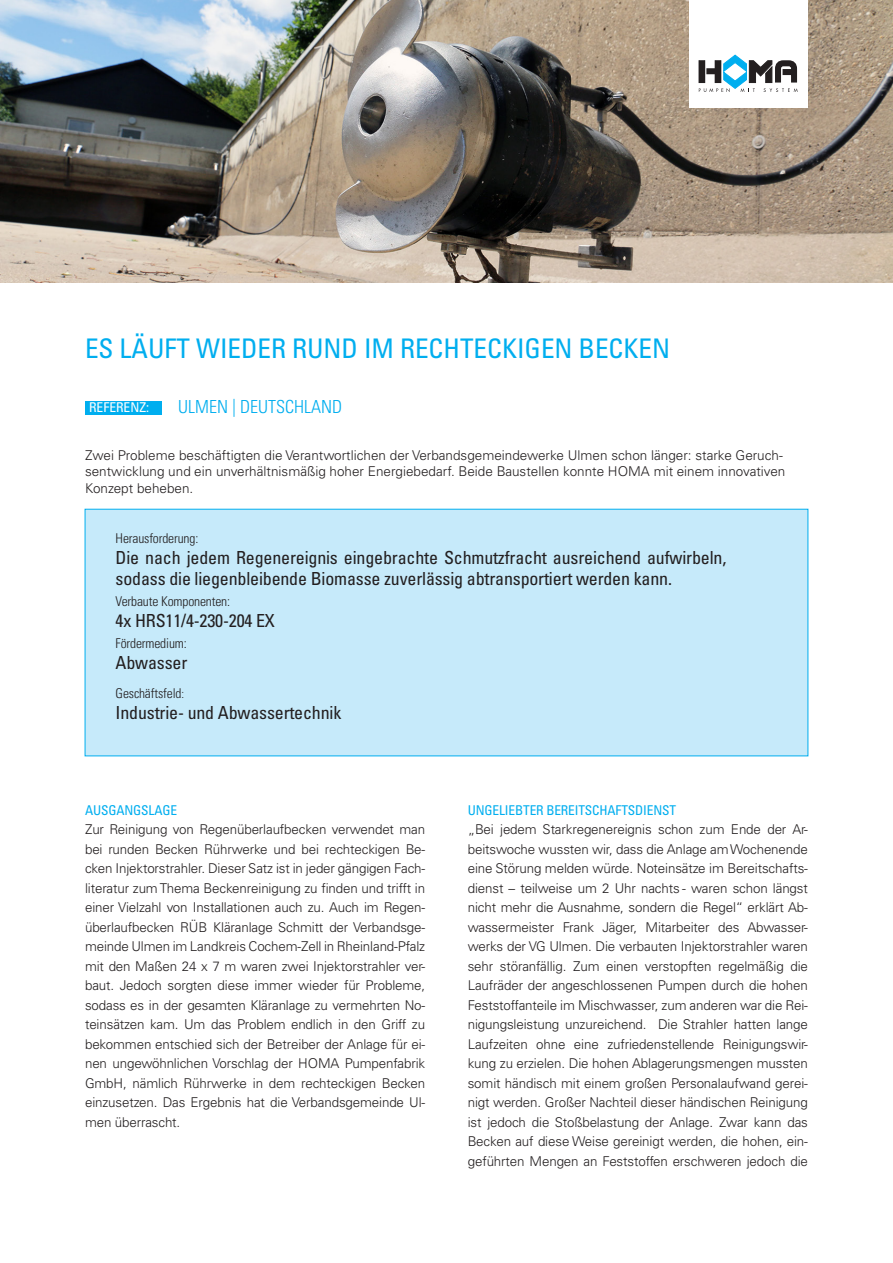
<style>
.page{position:relative;width:893px;height:1263px;background:#fff}
.page>*{position:absolute;margin:0;border:0;box-sizing:border-box;transform-origin:0 0}
.t1{font:condensed 27px "Univers LT Pro";color:#00aeef}
.t2{font:condensed 18px/21px "Univers LT Pro";letter-spacing:-.01em;color:#231f20}
.t3{font:300 condensed 18px "Univers LT Pro";color:#00aeef}
.t4{font:300 13.5px/19.5px "Univers LT Pro 45";color:#231f20;text-align:justify}
.t5{font:300 condensed 13.5px "Univers LT Pro";letter-spacing:-.01em;color:#231f20}
.t6{font:condensed 13.5px "Univers LT Pro";letter-spacing:-.01em;color:#00aeef}
.t7{font:condensed 13.5px "Univers LT Pro";color:#fff}
.s1{font-size:12px}
</style>
<div class="page">
<div style="left:85px;top:509px;width:723px;height:247px;background:#c6eafa;border:1px solid #00aeef"></div>
<img style="left:0;top:0;width:893px;height:283px">
<div style="left:689px;top:0;width:118px;height:107px;background:#fff"></div>
<svg style="left:699px;top:55px;width:99px;height:37px"></svg>
<div style="left:85px;top:401px;width:77px;height:13px;background:#00aeef"></div>
<p class="t1" style="left:85px;top:331px;width:587px">ES LÄUFT WIEDER RUND IM RECHTECKIGEN BECKEN</p>
<p class="t7" style="left:89px;top:398px;width:62px">REFERENZ:</p>
<p class="t3" style="left:178px;top:394px;width:166px">ULMEN | DEUTSCHLAND</p>
<p class="t4" style="left:85px;top:447px;width:702px;line-height:16.2px;text-align:left">Zwei Probleme beschäftigten die Verantwortlichen der Verbandsgemeindewerke Ulmen schon länger: starke Geruch&shy;sentwicklung und ein unverhältnismäßig hoher Energiebedarf. Beide Baustellen konnte HOMA mit einem innovativen<br>Konzept beheben.</p>
<p class="t5" style="left:116px;top:529px;width:84px">Herausforderung:</p>
<p class="t2" style="left:116px;top:547px;width:612px">Die nach jedem Regenereignis eingebrachte Schmutzfracht ausreichend aufwirbeln, sodass die liegenbleibende Biomasse zuverlässig abtransportiert werden kann.</p>
<p class="t5" style="left:116px;top:592px;width:116px">Verbaute Komponenten:</p>
<p class="t2" style="left:116px;top:610px;width:161px">4x HRS11/4-230-204 EX</p>
<p class="t5" style="left:116px;top:634px;width:73px">Fördermedium:</p>
<p class="t2" style="left:116px;top:652px;width:73px">Abwasser</p>
<p class="t5" style="left:116px;top:684px;width:70px">Geschäftsfeld<span class="s1">:</span></p>
<p class="t2" style="left:116px;top:701px;width:227px">Industrie- und Abwassertechnik</p>
<p class="t6" style="left:85px;top:801px;width:94px">AUSGANGSLAGE</p>
<p class="t4" style="left:85px;top:819px;width:342px">Zur Reinigung von Regenüberlaufbecken verwendet man bei runden Becken Rührwerke und bei rechteckigen Be&shy;cken Injektorstrahler. Dieser Satz ist in jeder gängigen Fach&shy;literatur zum Thema Beckenreinigung zu finden und trifft in einer Vielzahl von Installationen auch zu. Auch im Regen&shy;überlaufbecken RÜB Kläranlage Schmitt der Verbandsge&shy;meinde Ulmen im Landkreis Cochem-Zell in Rheinland-Pfalz mit den Maßen 24 x 7 m waren zwei Injektorstrahler ver&shy;baut. Jedoch sorgten diese immer wieder für Probleme, sodass es in der gesamten Kläranlage zu vermehrten No&shy;teinsätzen kam. Um das Problem endlich in den Griff zu bekommen entschied sich der Betreiber der Anlage für ei&shy;nen ungewöhnlichen Vorschlag der HOMA Pumpenfabrik GmbH, nämlich Rührwerke in dem rechteckigen Becken einzusetzen. Das Ergebnis hat die Verbandsgemeinde Ul&shy;men überrascht.</p>
<p class="t6" style="left:468px;top:801px;width:210px">UNGELIEBTER BEREITSCHAFTSDIENST</p>
<p class="t4" style="left:468px;top:819px;width:342px">„Bei jedem Starkregenereignis schon zum Ende der Ar&shy;beitswoche wussten wir, dass die Anlage am Wochenende eine Störung melden würde. Noteinsätze im Bereitschafts&shy;dienst – teilweise um 2 Uhr nachts - waren schon längst nicht mehr die Ausnahme, sondern die Regel“ erklärt Ab&shy;wassermeister Frank Jäger, Mitarbeiter des Abwasser&shy;werks der VG Ulmen. Die verbauten Injektorstrahler waren sehr störanfällig. Zum einen verstopften regelmäßig die Laufräder der angeschlossenen Pumpen durch die hohen Feststoffanteile im Mischwasser, zum anderen war die Rei&shy;nigungsleistung unzureichend. Die Strahler hatten lange Laufzeiten ohne eine zufriedenstellende Reinigungswir&shy;kung zu erzielen. Die hohen Ablagerungsmengen mussten somit händisch mit einem großen Personalaufwand gerei&shy;nigt werden. Großer Nachteil dieser händischen Reinigung ist jedoch die Stoßbelastung der Anlage. Zwar kann das Becken auf diese Weise gereinigt werden, die hohen, ein&shy;geführten Mengen an Feststoffen erschweren jedoch die</p>
</div>
